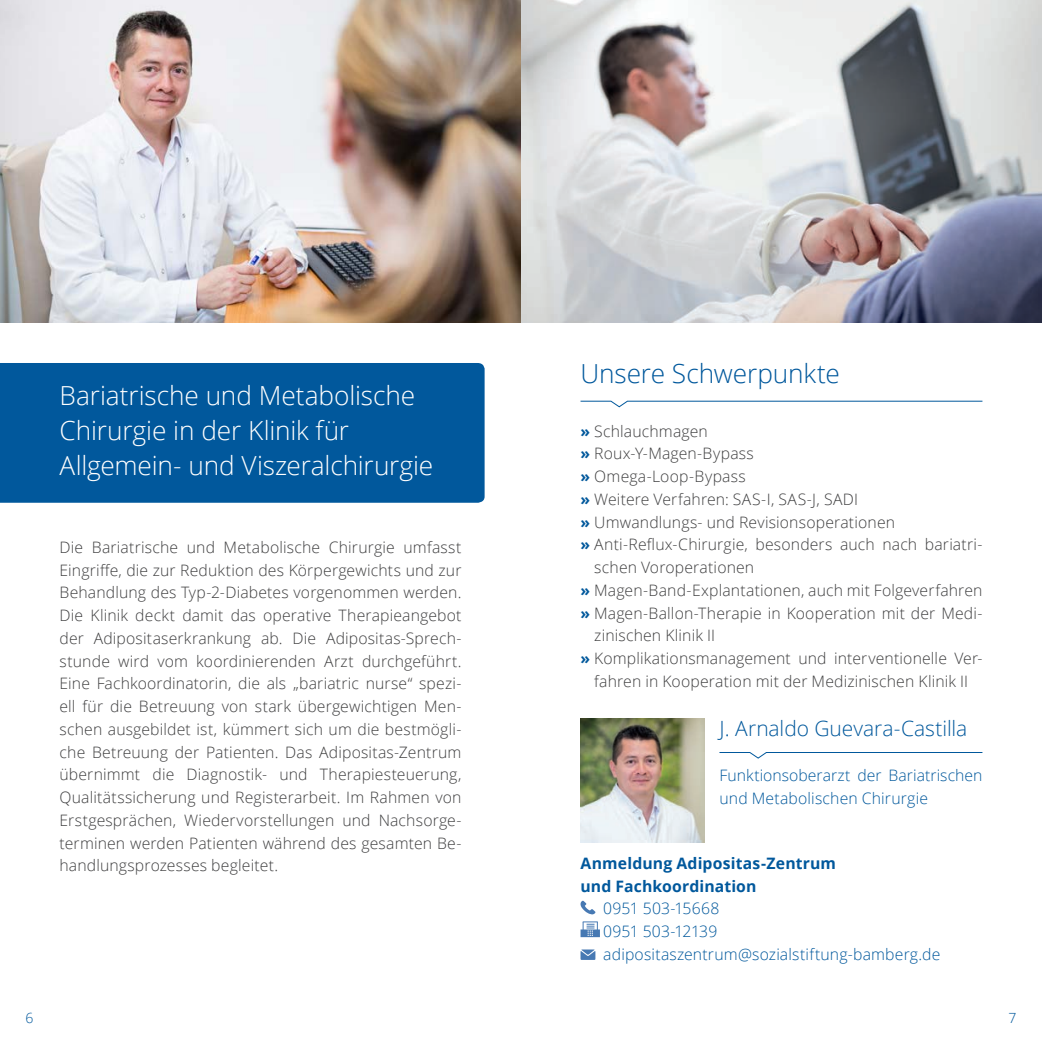
<style>
.page{position:relative;width:1042px;height:1042px;background:#fff}
.page>*{position:absolute;margin:0;border:0;box-sizing:border-box;transform-origin:0 0}
.t1{font:300 26.25px/35px "Open Sans";letter-spacing:-.005em;color:#fff}
.t2{font:300 26.25px "Open Sans";letter-spacing:-.005em;color:#01589c}
.t3{font:300 21px "Open Sans";letter-spacing:-.005em;color:#01589c}
.t4{font:300 15.75px/22.8px "Open Sans";letter-spacing:.01em;color:#3e3e3f;text-align:justify}
.t5{font:300 15.75px/22.8px "Open Sans";letter-spacing:.01em;color:#01589c}
.t6{font:700 15.75px/22.8px "Open Sans";letter-spacing:.01em;color:#01589c}
.t7{font:300 14px "Open Sans";color:#01589c}
.s1{font-weight:700;color:#01589c}
</style>
<div class="page">
<img style="left:0;top:0;width:1042px;height:323px">
<svg style="left:580px;top:400px;width:403px;height:8px"></svg>
<svg style="left:719px;top:752px;width:264px;height:7px"></svg>
<svg style="left:580px;top:900px;width:15px;height:14px"></svg>
<svg style="left:580px;top:921px;width:20px;height:16px"></svg>
<svg style="left:580px;top:949px;width:15px;height:11px"></svg>
<div style="left:0;top:363px;width:484px;height:140px;background:#01589c"></div>
<img style="left:580px;top:719px;width:124px;height:124px">
<h1 class="t1" style="left:60px;top:377px;width:375px">Bariatrische und Metabolische<br>Chirurgie in der Klinik für<br>Allgemein- und Viszeralchirurgie</h1>
<p class="t4" style="left:60px;top:535px;width:403px">Die Bariatrische und Metabolische Chirurgie umfasst Eingriffe, die zur Reduktion des Körpergewichts und zur Behandlung des Typ-2-Diabetes vorgenommen werden.<br>Die Klinik deckt damit das operative Therapieangebot der Adipositaserkrankung ab. Die Adipositas-Sprech&shy;stunde wird vom koordinierenden Arzt durchgeführt.<br>Eine Fachkoordinatorin, die als „bariatric nurse“ spezi&shy;ell für die Betreuung von stark übergewichtigen Men&shy;schen ausgebildet ist, kümmert sich um die bestmögli&shy;che Betreuung der Patienten. Das Adipositas-Zentrum übernimmt die Diagnostik- und Therapiesteuerung, Qualitätssicherung und Registerarbeit. Im Rahmen von Erstgesprächen, Wiedervorstellungen und Nachsorge&shy;terminen werden Patienten während des gesamten Be&shy;handlungsprozesses begleitet.</p>
<h1 class="t2" style="left:580px;top:355px;width:261px">Unsere Schwerpunkte</h1>
<p class="t4" style="left:580px;top:419px;width:129px"><span class="s1">»</span> Schlauchmagen</p>
<p class="t4" style="left:580px;top:442px;width:175px"><span class="s1">»</span> Roux-Y-Magen-Bypass</p>
<p class="t4" style="left:580px;top:464px;width:167px"><span class="s1">»</span> Omega-Loop-Bypass</p>
<p class="t4" style="left:580px;top:487px;width:279px"><span class="s1">»</span> Weitere Verfahren: SAS-I, SAS-J, SADI</p>
<p class="t4" style="left:580px;top:510px;width:316px"><span class="s1">»</span> Umwandlungs- und Revisionsoperationen</p>
<p class="t4" style="left:580px;top:533px;width:403px"><span class="s1">»</span> Anti-Reflux-Chirurgie, besonders auch nach bariatri-</p>
<p class="t4" style="left:594px;top:555px;width:161px">schen Voroperationen</p>
<p class="t4" style="left:580px;top:578px;width:403px"><span class="s1">»</span> Magen-Band-Explantationen, auch mit Folgeverfahren</p>
<p class="t4" style="left:580px;top:601px;width:403px"><span class="s1">»</span> Magen-Ballon-Therapie in Kooperation mit der Medi-</p>
<p class="t4" style="left:594px;top:624px;width:122px">zinischen Klinik II</p>
<p class="t4" style="left:580px;top:646px;width:403px"><span class="s1">»</span> Komplikationsmanagement und interventionelle Ver-</p>
<p class="t4" style="left:594px;top:669px;width:375px">fahren in Kooperation mit der Medizinischen Klinik II</p>
<h2 class="t3" style="left:719px;top:714px;width:249px">J. Arnaldo Guevara-Castilla</h2>
<p class="t5" style="left:719px;top:764px;width:264px">Funktionsoberarzt der Bariatrischen und Metabolischen Chirurgie</p>
<p class="t6" style="left:580px;top:851px;width:257px">Anmeldung Adipositas-Zentrum und Fachkoordination</p>
<p class="t5" style="left:603px;top:897px;width:338px">0951 503-15668<br>0951 503-12139 adipositaszentrum@sozialstiftung-bamberg.de</p>
<p class="t7" style="left:25px;top:1008px;width:9px">6</p>
<p class="t7" style="left:1008px;top:1008px;width:9px">7</p>
</div>
